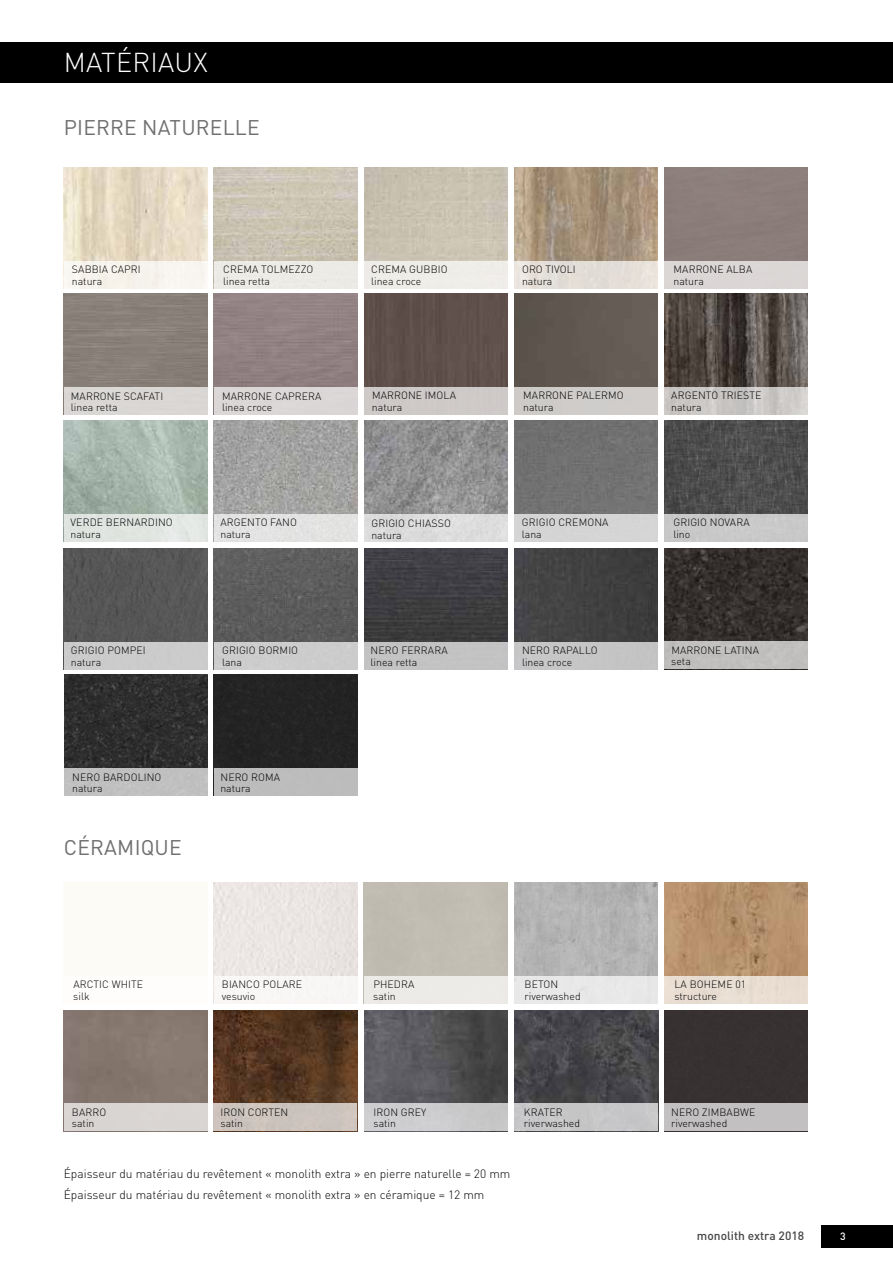
<style>
.page{position:relative;width:893px;height:1263px;background:#fff}
.page>*{position:absolute;margin:0;border:0;box-sizing:border-box;transform-origin:0 0}
.t1{font:300 27px "DINOT";letter-spacing:.01em;color:#fff}
.t2{font:21px "DINOT";letter-spacing:.01em;color:#706f6f}
.t3{font:300 12px/21.1px "DINOT";color:#000}
.t4{font:500 12px "DINOT";color:#464646}
.t5{font:300 10.5px/11.4px "DINOT";letter-spacing:.01em;color:#000}
.t6{font:500 10.5px "DINOT";color:#fff}
</style>
<div class="page">
<div style="left:0;top:43px;width:893px;height:40px;background:#000"></div>
<div style="left:821px;top:1226px;width:72px;height:22px;background:#000"></div>
<img style="left:214px;top:168px;width:144px;height:93px">
<img style="left:64px;top:168px;width:143px;height:93px">
<img style="left:364px;top:168px;width:144px;height:93px">
<img style="left:64px;top:420px;width:143px;height:94px">
<img style="left:364px;top:420px;width:144px;height:94px">
<img style="left:214px;top:548px;width:144px;height:94px">
<img style="left:364px;top:548px;width:144px;height:94px">
<div style="left:64px;top:548px;width:143px;height:94px;background:#575757"></div>
<div style="left:514px;top:420px;width:144px;height:94px;background:#717171"></div>
<img style="left:664px;top:420px;width:144px;height:94px">
<img style="left:514px;top:548px;width:144px;height:94px">
<img style="left:64px;top:675px;width:144px;height:121px">
<div style="left:214px;top:675px;width:144px;height:93px;background:#232323"></div>
<img style="left:664px;top:548px;width:144px;height:94px">
<div style="left:364px;top:294px;width:144px;height:93px;background:#5f504b"></div>
<img style="left:514px;top:168px;width:144px;height:93px">
<img style="left:214px;top:420px;width:144px;height:94px">
<div style="left:514px;top:294px;width:144px;height:93px;background:#615851"></div>
<img style="left:664px;top:294px;width:144px;height:93px">
<div style="left:214px;top:261px;width:144px;height:28px;background:#edebe6"></div>
<div style="left:214px;top:387px;width:144px;height:28px;background:#dbd7d7"></div>
<div style="left:214px;top:514px;width:144px;height:27px;background:#e3e3e2"></div>
<div style="left:664px;top:514px;width:144px;height:27px;background:#c8c8c8"></div>
<div style="left:364px;top:261px;width:144px;height:28px;background:#efede8"></div>
<div style="left:364px;top:387px;width:144px;height:28px;background:#cec9c8"></div>
<div style="left:64px;top:642px;width:143px;height:27px;background:#cbcbcb"></div>
<div style="left:664px;top:642px;width:144px;height:27px;background:#c1bfbe"></div>
<div style="left:64px;top:261px;width:143px;height:28px;background:#f7f4ed"></div>
<div style="left:64px;top:387px;width:143px;height:28px;background:#dad7d5"></div>
<div style="left:64px;top:514px;width:143px;height:27px;background:#e0e5e1"></div>
<div style="left:514px;top:514px;width:144px;height:27px;background:#d5d5d5"></div>
<div style="left:514px;top:642px;width:144px;height:27px;background:#c5c5c5"></div>
<div style="left:664px;top:261px;width:144px;height:28px;background:#dbd7d5"></div>
<div style="left:664px;top:387px;width:144px;height:28px;background:linear-gradient(to right,#c6c3c1,#cfccca)"></div>
<div style="left:364px;top:514px;width:144px;height:27px;background:#dcdcdc"></div>
<div style="left:364px;top:642px;width:144px;height:27px;background:#c3c3c3"></div>
<div style="left:214px;top:768px;width:144px;height:28px;background:#bcbcbc"></div>
<div style="left:514px;top:261px;width:144px;height:28px;background:#e4ded8"></div>
<div style="left:514px;top:387px;width:144px;height:28px;background:#cfcdcb"></div>
<div style="left:214px;top:642px;width:144px;height:27px;background:#ccc"></div>
<div style="left:64px;top:768px;width:143px;height:28px;background:#bfbfbf"></div>
<div style="left:214px;top:882px;width:143px;height:94px;background:#ebe6e3"></div>
<div style="left:214px;top:976px;width:143px;height:27px;background:#f8f7f6"></div>
<img style="left:664px;top:882px;width:144px;height:94px">
<div style="left:664px;top:976px;width:144px;height:27px;background:#e9ded2"></div>
<img style="left:364px;top:1010px;width:144px;height:93px">
<img style="left:514px;top:1010px;width:144px;height:93px">
<div style="left:364px;top:1103px;width:144px;height:28px;background:#ccccce"></div>
<div style="left:514px;top:1103px;width:144px;height:28px;background:#c6c6c7"></div>
<div style="left:364px;top:976px;width:143px;height:27px;background:#ecebe8"></div>
<div style="left:64px;top:1010px;width:143px;height:93px;background:#867870"></div>
<div style="left:64px;top:1103px;width:143px;height:28px;background:#d9d5d2"></div>
<img style="left:214px;top:1010px;width:143px;height:93px">
<div style="left:664px;top:1010px;width:144px;height:93px;background:#373132"></div>
<div style="left:214px;top:1103px;width:143px;height:28px;background:#ccc3bd"></div>
<div style="left:664px;top:1103px;width:144px;height:28px;background:#c2c0c1"></div>
<img style="left:514px;top:882px;width:144px;height:94px">
<div style="left:514px;top:976px;width:144px;height:27px;background:#e8e8e8"></div>
<h1 class="t1" style="left:64px;top:45px;width:145px">MATÉRIAUX</h1>
<h2 class="t2" style="left:64px;top:114px;width:197px">PIERRE NATURELLE</h2>
<p class="t5" style="left:72px;top:264px;width:70px">SABBIA CAPRI natura</p>
<p class="t5" style="left:223px;top:264px;width:92px">CREMA TOLMEZZO linea retta</p>
<p class="t5" style="left:371px;top:264px;width:78px">CREMA GUBBIO linea croce</p>
<p class="t5" style="left:522px;top:264px;width:55px">ORO TIVOLI natura</p>
<p class="t5" style="left:673px;top:264px;width:80px">MARRONE ALBA natura</p>
<p class="t5" style="left:71px;top:390px;width:94px">MARRONE SCAFATI linea retta</p>
<p class="t5" style="left:222px;top:390px;width:101px">MARRONE CAPRERA linea croce</p>
<p class="t5" style="left:372px;top:390px;width:86px">MARRONE IMOLA natura</p>
<p class="t5" style="left:523px;top:390px;width:102px">MARRONE PALERMO natura</p>
<p class="t5" style="left:671px;top:390px;width:92px">ARGENTO TRIESTE natura</p>
<p class="t5" style="left:220px;top:517px;width:78px">ARGENTO FANO natura</p>
<p class="t5" style="left:71px;top:517px;width:104px">VERDE BERNARDINO natura</p>
<p class="t5" style="left:371px;top:518px;width:81px">GRIGIO CHIASSO natura</p>
<p class="t5" style="left:522px;top:517px;width:88px">GRIGIO CREMONA lana</p>
<p class="t5" style="left:673px;top:517px;width:78px">GRIGIO NOVARA lino</p>
<p class="t5" style="left:71px;top:645px;width:76px">GRIGIO POMPEI natura</p>
<p class="t5" style="left:522px;top:645px;width:77px">NERO RAPALLO linea croce</p>
<p class="t5" style="left:222px;top:645px;width:78px">GRIGIO BORMIO lana</p>
<p class="t5" style="left:371px;top:645px;width:79px">NERO FERRARA linea retta</p>
<p class="t5" style="left:72px;top:771px;width:91px">NERO BARDOLINO natura</p>
<p class="t5" style="left:220px;top:771px;width:61px">NERO ROMA natura</p>
<h2 class="t2" style="left:64px;top:834px;width:119px">CÉRAMIQUE</h2>
<p class="t5" style="left:671px;top:644px;width:89px">MARRONE LATINA seta</p>
<p class="t5" style="left:73px;top:979px;width:71px">ARCTIC WHITE silk</p>
<p class="t5" style="left:222px;top:979px;width:82px">BIANCO POLARE vesuvio</p>
<p class="t5" style="left:674px;top:979px;width:73px">LA BOHEME 01 structure</p>
<p class="t5" style="left:524px;top:979px;width:58px">BETON riverwashed</p>
<p class="t5" style="left:373px;top:979px;width:43px">PHEDRA satin</p>
<p class="t5" style="left:72px;top:1106px;width:36px">BARRO satin</p>
<p class="t5" style="left:220px;top:1106px;width:69px">IRON CORTEN satin</p>
<p class="t5" style="left:671px;top:1106px;width:86px">NERO ZIMBABWE riverwashed</p>
<p class="t5" style="left:373px;top:1106px;width:54px">IRON GREY satin</p>
<p class="t5" style="left:524px;top:1106px;width:58px">KRATER riverwashed</p>
<p class="t3" style="left:64px;top:1163px;width:448px">Épaisseur du matériau du revêtement « monolith extra » en pierre naturelle = 20 mm<br>Épaisseur du matériau du revêtement « monolith extra » en céramique = 12 mm</p>
<p class="t4" style="left:697px;top:1228px;width:109px">monolith extra 2018</p>
<p class="t6" style="left:840px;top:1229px;width:7px">3</p>
</div>
